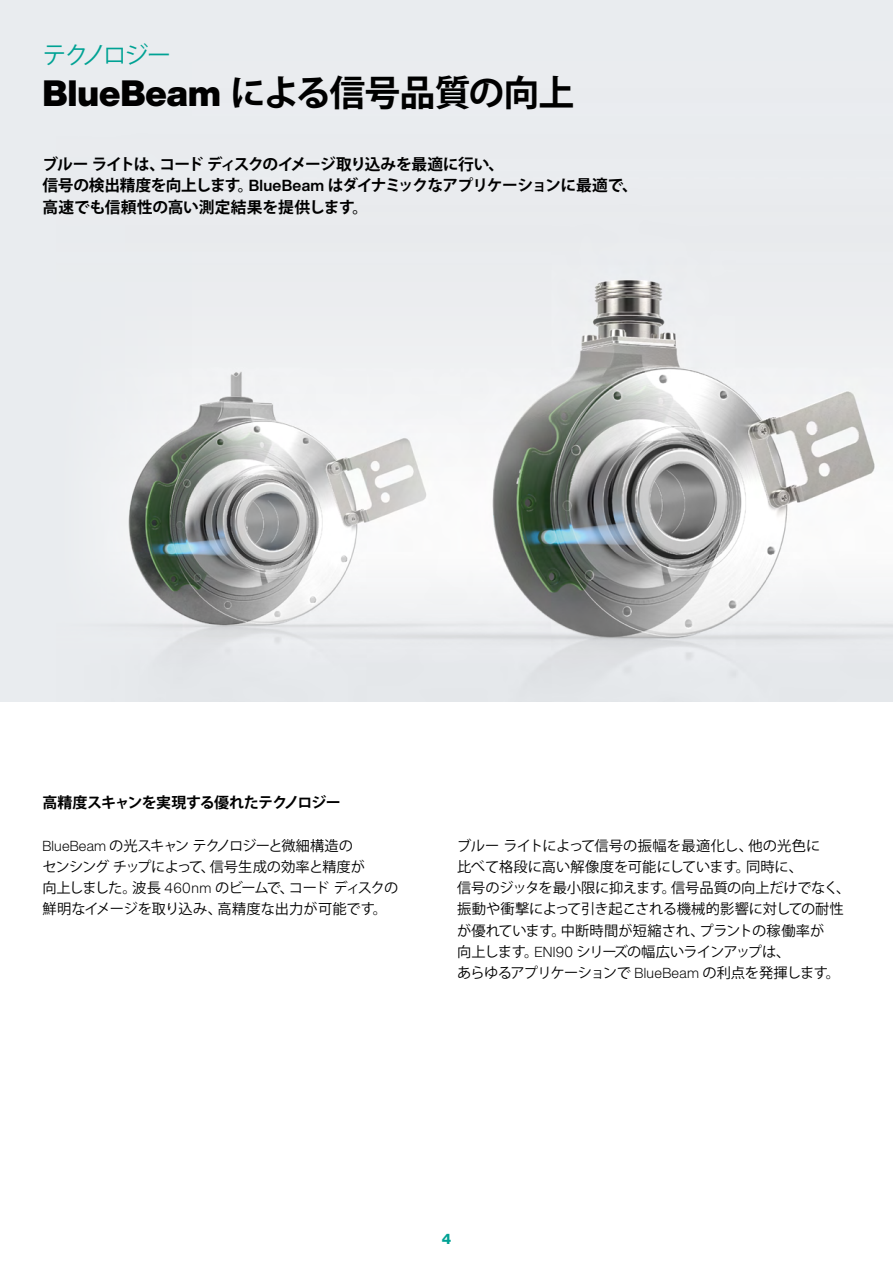
<style>
.page{position:relative;width:893px;height:1263px;background:#fff}
.page>*{position:absolute;margin:0;border:0;box-sizing:border-box;transform-origin:0 0}
.t1{font:700 36px "Koz Go Pr 6 N";letter-spacing:-.035em;color:#000}
.t2{font:24px "Koz Go Pr 6 N";letter-spacing:-.08em;color:#00a294}
.t3{font:700 15.75px/21.3px "Koz Go Pr 6 N";letter-spacing:-.03em;color:#000}
.t4{font:700 15px "Koz Go Pr 6 N";letter-spacing:-.04em;color:#000}
.t5{font:14.25px/21.3px "Koz Go Pr 6 N";letter-spacing:-.02em;color:#000}
.t6{font:14.25px/21.3px "Koz Go Pr 6 N";letter-spacing:-.05em;color:#000}
.t7{font:800 14.25px "Helvetica Now Display";color:#00a294}
.s1{font-family:"Helvetica Now Display";font-weight:900}
.s2{font-family:"Helvetica Now Display"}
.s3{font-family:"Helvetica Now Display";font-weight:300}
</style>
<div class="page">
<img style="left:191px;top:0;width:702px;height:702px">
<div style="left:0;top:0;width:191px;height:702px;background:#e9ecef"></div>
<img style="left:493px;top:280px;width:382px;height:358px">
<h2 class="t2" style="left:43px;top:41px;width:130px">テクノロジー</h2>
<h1 class="t1" style="left:43px;top:73px;width:533px"><span class="s1">BlueBeam</span> による信号品質の向上</h1>
<p class="t3" style="left:43px;top:154px;width:597px">ブルー ライトは、コード ディスクのイメージ取り込みを最適に行い、<br>信号の検出精度を向上します。<span class="s2">BlueBeam</span> はダイナミックなアプリケーションに最適で、高速でも信頼性の高い測定結果を提供します。</p>
<p class="t4" style="left:43px;top:794px;width:300px">高精度スキャンを実現する優れたテクノロジー</p>
<p class="t6" style="left:43px;top:835px;width:357px"><span class="s3">BlueBeam</span> の光スキャン テクノロジーと微細構造の<br>センシング チップによって、信号生成の効率と精度が<br>向上しました。波長 <span class="s3">460nm</span> のビームで、コード ディスクの鮮明なイメージを取り込み、高精度な出力が可能です。</p>
<p class="t5" style="left:457px;top:835px;width:395px">ブルー ライトによって信号の振幅を最適化し、他の光色に<br>比べて格段に高い解像度を可能にしています。同時に、<br>信号のジッタを最小限に抑えます。信号品質の向上だけでなく、振動や衝撃によって引き起こされる機械的影響に対しての耐性が優れています。中断時間が短縮され、プラントの稼働率が<br>向上します。<span class="s3">ENI90</span> シリーズの幅広いラインアップは、<br>あらゆるアプリケーションで <span class="s3">BlueBeam</span> の利点を発揮します。</p>
<p class="t7" style="left:442px;top:1229px;width:11px">4</p>
</div>
